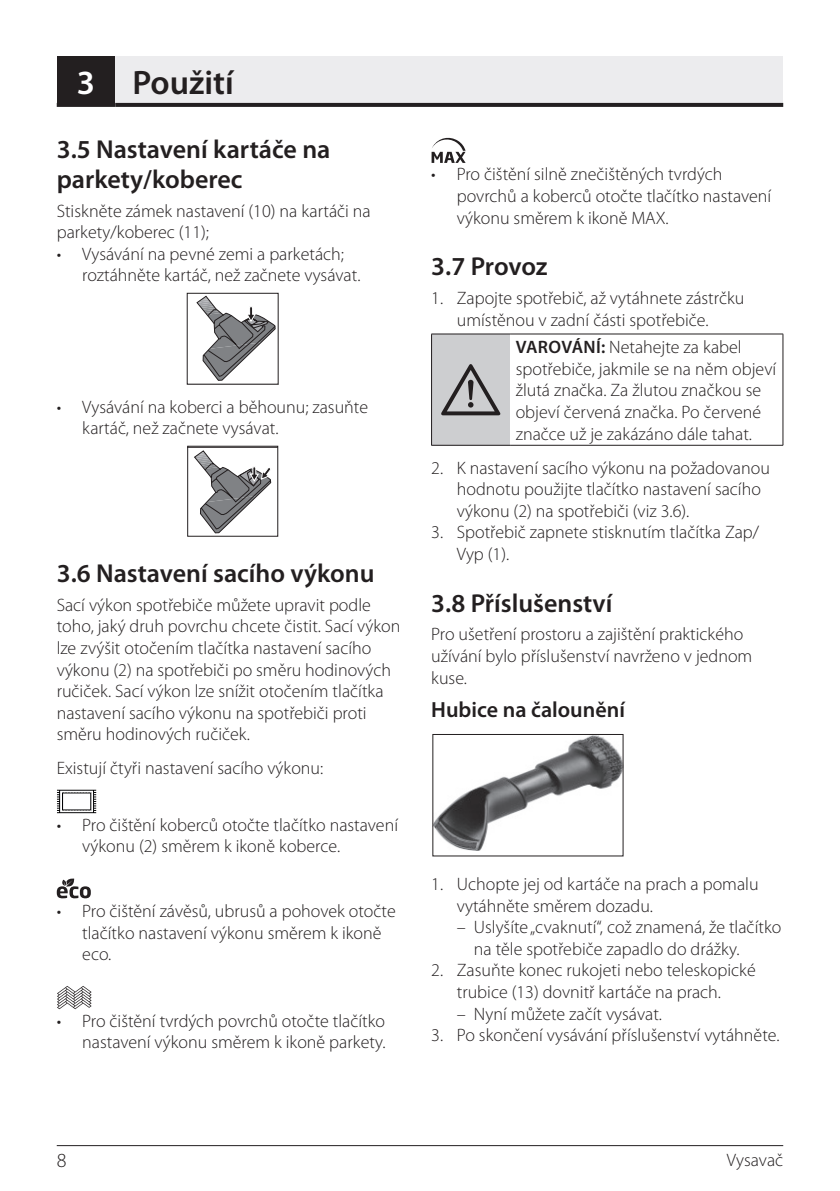
<style>
.page{position:relative;width:840px;height:1191px;background:#fff}
.page>*{position:absolute;margin:0;border:0;box-sizing:border-box;transform-origin:0 0}
.t1{font:64px "ZIWARNUN";color:#231f20}
.Nadpis_17{font:600 34px "Myriad Pro";color:#231f20}
.Nadpis_17-2{font:600 34px "Myriad Pro";color:#fff}
.Podnadpis_13{font:600 26px/30px "Myriad Pro";color:#231f20}
.Základný_11{font:600 22px "Myriad Pro";color:#231f20}
.t2{font:300 20px "Myriad Pro";color:#231f20}
.Odsadené_4_5_-_9{font:300 18px/21.6px "Myriad Pro";color:#231f20}
.Základný_9{font:300 18px/21.6px "Myriad Pro";color:#231f20}
.Odsadené_4_5_body{font:300 18px/21.6px "Myriad Pro";color:#231f20}
.s1{font-weight:600}
</style>
<div class="page">
<hr style="left:57px;top:1145px;width:725px;height:1px;background:#231f20">
<div style="left:57px;top:57px;width:58px;height:48px;background:#231f20"></div>
<div style="left:115px;top:57px;width:667px;height:48px;background:#ececee"></div>
<svg style="left:57px;top:105px;width:58px;height:2px"></svg>
<svg style="left:115px;top:103px;width:667px;height:4px;background:#272324"></svg>
<svg style="left:196px;top:295px;width:80px;height:86px"></svg>
<div style="left:187px;top:293px;width:91px;height:92px;border:1px solid #231f20"></div>
<svg style="left:194px;top:450px;width:78px;height:84px"></svg>
<div style="left:187px;top:446px;width:91px;height:91px;border:1px solid #231f20"></div>
<svg style="left:57px;top:789px;width:39px;height:24px"></svg>
<svg style="left:57px;top:878px;width:34px;height:20px"></svg>
<svg style="left:57px;top:986px;width:35px;height:23px"></svg>
<svg style="left:431px;top:137px;width:34px;height:26px"></svg>
<div style="left:431px;top:334px;width:78px;height:111px;background:#cdced0"></div>
<hr style="left:431px;top:334px;width:78px;height:1px;background:#231f20">
<hr style="left:431px;top:334px;width:1px;height:111px;background:#231f20">
<hr style="left:509px;top:334px;width:273px;height:1px;background:#231f20">
<hr style="left:782px;top:334px;width:1px;height:111px;background:#231f20">
<hr style="left:431px;top:445px;width:78px;height:1px;background:#231f20">
<hr style="left:509px;top:445px;width:273px;height:1px;background:#231f20">
<img style="left:434px;top:736px;width:187px;height:114px">
<div style="left:432px;top:734px;width:191px;height:122px;border:1px solid #231f20"></div>
<p class="Nadpis_17-2" style="left:77px;top:60px;width:20px">3</p>
<p class="Nadpis_17" style="left:132px;top:60px;width:103px">Použití</p>
<p class="Podnadpis_13" style="left:57px;top:133px;width:275px">3.5 Nastavení kartáče na parkety/koberec</p>
<p class="Základný_9" style="left:57px;top:200px;width:315px">Stiskněte zámek nastavení (10) na kartáči na parkety/koberec (11);</p>
<p class="Odsadené_4_5_-_9" style="left:82px;top:243px;width:279px;text-indent:-26px">• Vysávání na pevné zemi a parketách; roztáhněte kartáč, než začnete vysávat.</p>
<p class="Odsadené_4_5_-_9" style="left:82px;top:396px;width:287px;text-indent:-26px">• Vysávání na koberci a běhounu; zasuňte kartáč, než začnete vysávat.</p>
<p class="Podnadpis_13" style="left:57px;top:557px;width:319px">3.6 Nastavení sacího výkonu</p>
<p class="Základný_9" style="left:57px;top:594px;width:345px">Sací výkon spotřebiče můžete upravit podle toho, jaký druh povrchu chcete čistit. Sací výkon lze zvýšit otočením tlačítka nastavení sacího výkonu (2) na spotřebiči po směru hodinových ručiček. Sací výkon lze snížit otočením tlačítka nastavení sacího výkonu na spotřebiči proti směru hodinových ručiček.</p>
<p class="Základný_9" style="left:57px;top:757px;width:268px">Existují čtyři nastavení sacího výkonu:</p>
<p class="Odsadené_4_5_-_9" style="left:82px;top:814px;width:317px;text-indent:-26px">• Pro čištění koberců otočte tlačítko nastavení výkonu (2) směrem k ikoně koberce.</p>
<p class="Odsadené_4_5_-_9" style="left:82px;top:900px;width:315px;text-indent:-26px">• Pro čištění závěsů, ubrusů a pohovek otočte tlačítko nastavení výkonu směrem k ikoně eco.</p>
<p class="Odsadené_4_5_-_9" style="left:57px;top:1010px;width:330px;text-align:right">• Pro čištění tvrdých povrchů otočte tlačítko nastavení výkonu směrem k ikoně parkety.</p>
<p class="Odsadené_4_5_-_9" style="left:456px;top:164px;width:316px;text-indent:-26px">• Pro čištění silně znečištěných tvrdých povrchů a koberců otočte tlačítko nastavení výkonu směrem k ikoně MAX.</p>
<p class="Podnadpis_13" style="left:431px;top:251px;width:118px">3.7 Provoz</p>
<p class="Odsadené_4_5_-_9" style="left:431px;top:288px;width:314px;text-align:center">1. Zapojte spotřebič, až vytáhnete zástrčku umístěnou v zadní části spotřebiče.</p>
<p class="t1" style="left:441px;top:356px;width:63px">A</p>
<p class="Základný_9" style="left:515px;top:337px;width:262px"><span class="s1">VAROVÁNÍ:</span> Netahejte za kabel spotřebiče, jakmile se na něm objeví žlutá značka. Za žlutou značkou se objeví červená značka. Po červené značce už je zakázáno dále tahat.</p>
<p class="Odsadené_4_5_-_9" style="left:456px;top:457px;width:314px;text-indent:-26px">2. K nastavení sacího výkonu na požadovanou hodnotu použijte tlačítko nastavení sacího výkonu (2) na spotřebiči (viz 3.6).</p>
<p class="Odsadené_4_5_-_9" style="left:456px;top:522px;width:303px;text-indent:-26px">3. Spotřebič zapnete stisknutím tlačítka Zap/<br>Vyp (1).</p>
<p class="Podnadpis_13" style="left:431px;top:587px;width:182px">3.8 Příslušenství</p>
<p class="Základný_9" style="left:431px;top:624px;width:322px">Pro ušetření prostoru a zajištění praktického užívání bylo příslušenství navrženo v jednom kuse.</p>
<p class="Základný_11" style="left:431px;top:696px;width:195px">Hubice na čalounění</p>
<p class="Odsadené_4_5_-_9" style="left:456px;top:873px;width:303px;text-indent:-26px">1. Uchopte jej od kartáče na prach a pomalu vytáhněte směrem dozadu.</p>
<p class="Odsadené_4_5_body" style="left:473px;top:916px;width:309px;text-indent:-17px">– Uslyšíte „cvaknutí“, což znamená, že tlačítko na těle spotřebiče zapadlo do drážky.</p>
<p class="Odsadené_4_5_-_9" style="left:431px;top:960px;width:326px;text-align:center">2. Zasuňte konec rukojeti nebo teleskopické trubice (13) dovnitř kartáče na prach.</p>
<p class="Odsadené_4_5_body" style="left:456px;top:1003px;width:206px">– Nyní můžete začít vysávat.</p>
<p class="Odsadené_4_5_-_9" style="left:431px;top:1024px;width:349px">3. Po skončení vysávání příslušenství vytáhněte.</p>
<p class="t2" style="left:57px;top:1149px;width:11px">8</p>
<p class="Základný_9" style="left:726px;top:1149px;width:58px">Vysavač</p>
</div>
